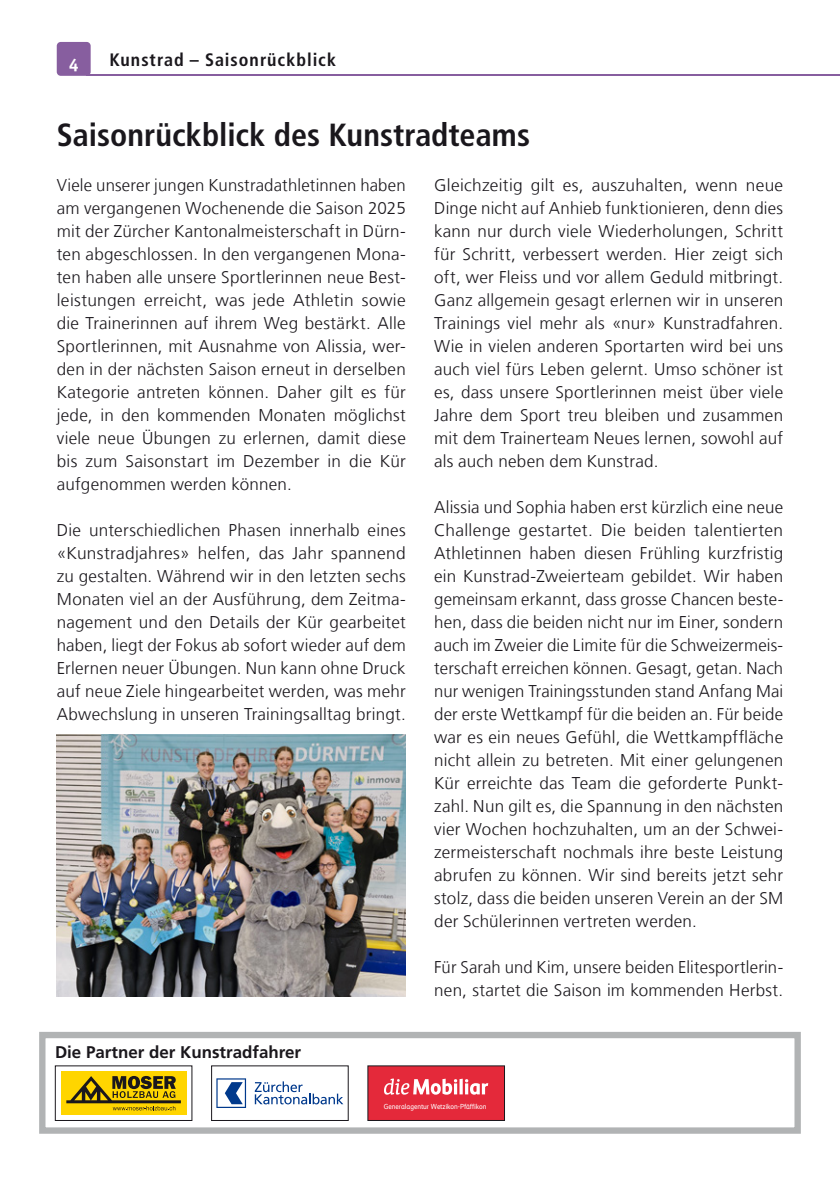
<style>
.page{position:relative;width:840px;height:1191px;background:#fff}
.page>*{position:absolute;margin:0;border:0;box-sizing:border-box;transform-origin:0 0}
.t1{font:700 condensed 32px "Frutiger LT Com";color:#1a171c}
.t2{font:700 condensed 18px "Frutiger LT Com";letter-spacing:.055em;color:#1a171c}
.t3{font:700 18px "Officina Serif Std";color:#fff}
.t4{font:300 17px/23px "Frutiger LT Com";letter-spacing:.015em;color:#1a171c;text-align:justify}
.t5{font:700 17px "Frutiger LT Com";color:#1a171c}
.t6{font:7.4px "Mobiliar Realist";color:#fff}
</style>
<div class="page">
<div style="left:57px;top:42px;width:34px;height:34px;background:#875e9f;border-radius:4px"></div>
<hr style="left:86px;top:74px;width:753px;height:2px;background:#875e9f">
<div style="left:39px;top:1031px;width:761px;height:102px;border:6px solid #b1b3b4"></div>
<div style="left:367px;top:1065px;width:137px;height:55px;background:#e4293a"></div>
<hr style="left:459px;top:1078px;width:3px;height:16px;background:#fff">
<svg style="left:465px;top:1079px;width:23px;height:15px"></svg>
<svg style="left:384px;top:1078px;width:73px;height:16px"></svg>
<svg style="left:216px;top:1078px;width:30px;height:30px"></svg>
<svg style="left:254px;top:1081px;width:89px;height:23px"></svg>
<div style="left:61px;top:1071px;width:125px;height:43px;background:#ffd500"></div>
<svg style="left:66px;top:1076px;width:115px;height:34px"></svg>
<img style="left:57px;top:735px;width:348px;height:261px">
<p class="t3" style="left:69px;top:53px;width:12px">4</p>
<p class="t2" style="left:109px;top:49px;width:228px">Kunstrad – Saisonrückblick</p>
<h1 class="t1" style="left:57px;top:116px;width:474px">Saisonrückblick des Kunstradteams</h1>
<p class="t4" style="left:57px;top:173px;width:350px">Viele unserer jungen Kunstradathletinnen haben am vergangenen Wochenende die Saison 2025 mit der Zürcher Kantonalmeisterschaft in Dürn&shy;ten abgeschlossen. In den vergangenen Mona&shy;ten haben alle unsere Sportlerinnen neue Best&shy;leistungen erreicht, was jede Athletin sowie die Trainerinnen auf ihrem Weg bestärkt. Alle Sportlerinnen, mit Ausnahme von Alissia, wer&shy;den in der nächsten Saison erneut in derselben Kategorie antreten können. Daher gilt es für jede, in den kommenden Monaten möglichst viele neue Übungen zu erlernen, damit diese bis zum Saisonstart im Dezember in die Kür aufgenommen werden können.</p>
<p class="t4" style="left:57px;top:518px;width:350px">Die unterschiedlichen Phasen innerhalb eines «Kunstradjahres» helfen, das Jahr spannend zu gestalten. Während wir in den letzten sechs Monaten viel an der Ausführung, dem Zeitma&shy;nagement und den Details der Kür gearbeitet haben, liegt der Fokus ab sofort wieder auf dem Erlernen neuer Übungen. Nun kann ohne Druck auf neue Ziele hingearbeitet werden, was mehr Abwechslung in unseren Trainingsalltag bringt.</p>
<p class="t5" style="left:55px;top:1041px;width:247px">Die Partner der Kunstradfahrer</p>
<p class="t4" style="left:434px;top:173px;width:350px">Gleichzeitig gilt es, auszuhalten, wenn neue Dinge nicht auf Anhieb funktionieren, denn dies kann nur durch viele Wiederholungen, Schritt für Schritt, verbessert werden. Hier zeigt sich oft, wer Fleiss und vor allem Geduld mitbringt.<br>Ganz allgemein gesagt erlernen wir in unseren Trainings viel mehr als «nur» Kunstradfahren.<br>Wie in vielen anderen Sportarten wird bei uns auch viel fürs Leben gelernt. Umso schöner ist es, dass unsere Sportlerinnen meist über viele Jahre dem Sport treu bleiben und zusammen mit dem Trainerteam Neues lernen, sowohl auf als auch neben dem Kunstrad.</p>
<p class="t4" style="left:434px;top:495px;width:350px">Alissia und Sophia haben erst kürzlich eine neue Challenge gestartet. Die beiden talentierten Athletinnen haben diesen Frühling kurzfristig ein Kunstrad-Zweierteam gebildet. Wir haben gemeinsam erkannt, dass grosse Chancen beste&shy;hen, dass die beiden nicht nur im Einer, sondern auch im Zweier die Limite für die Schweizermeis&shy;terschaft erreichen können. Gesagt, getan. Nach nur wenigen Trainingsstunden stand Anfang Mai der erste Wettkampf für die beiden an. Für beide war es ein neues Gefühl, die Wettkampffläche nicht allein zu betreten. Mit einer gelungenen Kür erreichte das Team die geforderte Punkt&shy;zahl. Nun gilt es, die Spannung in den nächsten vier Wochen hochzuhalten, um an der Schwei&shy;zermeisterschaft nochmals ihre beste Leistung abrufen zu können. Wir sind bereits jetzt sehr stolz, dass die beiden unseren Verein an der SM der Schülerinnen vertreten werden.</p>
<p class="t4" style="left:434px;top:955px;width:350px">Für Sarah und Kim, unsere beiden Elitesportlerin&shy;nen, startet die Saison im kommenden Herbst.</p>
<p class="t6" style="left:384px;top:1102px;width:104px">Generalagentur Wetzikon-Pfäffikon</p>
</div>
